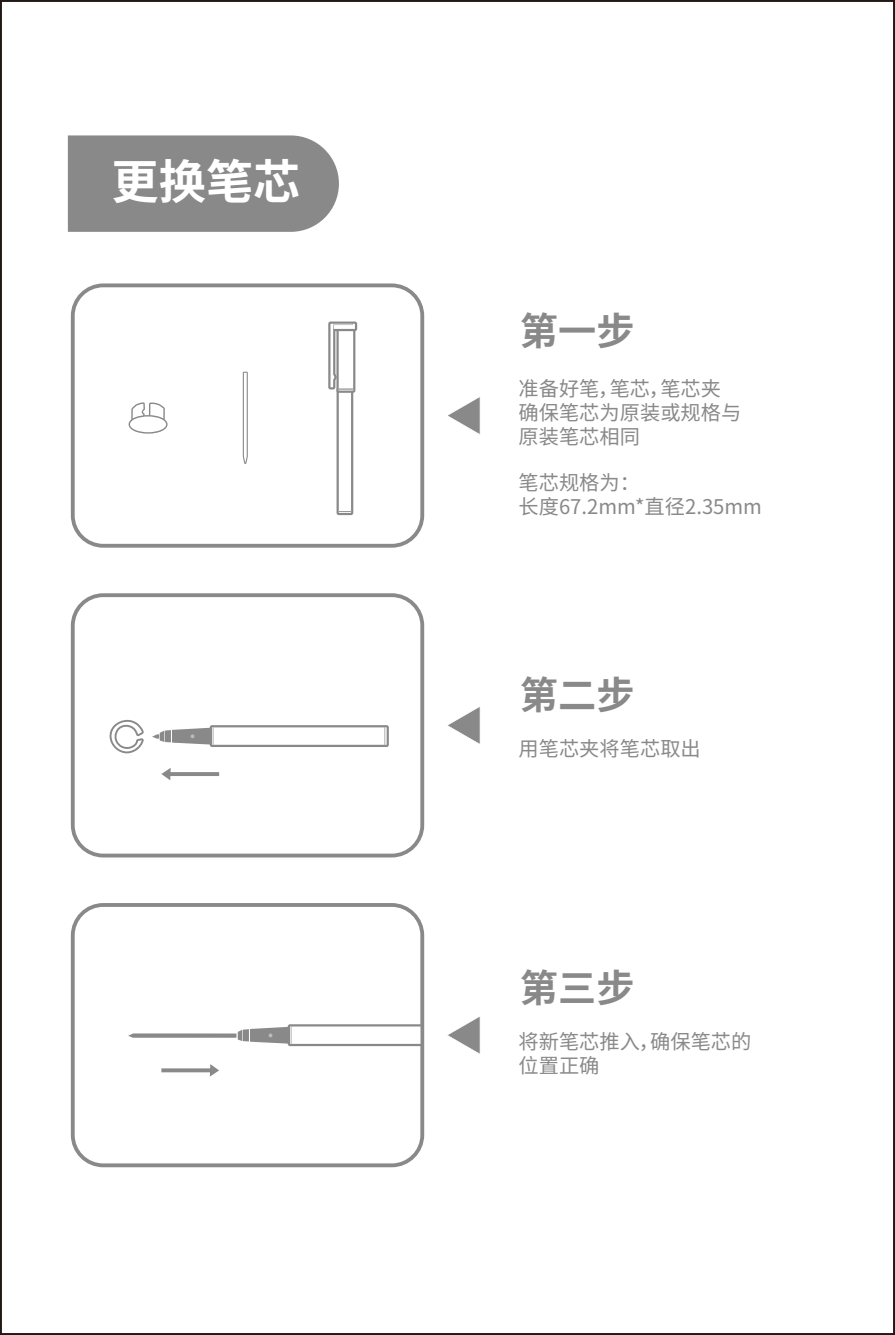
<style>
.page{position:relative;width:895px;height:1335px;background:#fff}
.page>*{position:absolute;margin:0;border:0;box-sizing:border-box;transform-origin:0 0}
.t1{font:700 47.25px "Noto Sans Hans";color:#fff}
.t2{font:700 38.25px "Noto Sans Hans";color:#898989}
.t3{font:20.25px/24.3px "Noto Sans Hans";color:#898989}
</style>
<div class="page">
<div style="left:68px;top:135px;width:271px;height:97px;background:#898989"></div>
<svg style="left:71px;top:283px;width:353px;height:265px"></svg>
<svg style="left:71px;top:593px;width:353px;height:264px"></svg>
<svg style="left:71px;top:903px;width:353px;height:264px"></svg>
<svg style="left:448px;top:397px;width:32px;height:38px"></svg>
<svg style="left:448px;top:706px;width:32px;height:38px"></svg>
<svg style="left:448px;top:1017px;width:32px;height:37px"></svg>
<svg style="left:328px;top:321px;width:29px;height:194px"></svg>
<svg style="left:243px;top:372px;width:5px;height:92px"></svg>
<svg style="left:129px;top:402px;width:39px;height:32px"></svg>
<div style="left:165px;top:730px;width:6px;height:12px;background:#898989"></div>
<svg style="left:152px;top:731px;width:12px;height:11px"></svg>
<svg style="left:172px;top:725px;width:217px;height:22px"></svg>
<div style="left:243px;top:1029px;width:6px;height:12px;background:#898989"></div>
<svg style="left:128px;top:1030px;width:114px;height:11px"></svg>
<svg style="left:250px;top:1024px;width:173px;height:22px"></svg>
<svg style="left:109px;top:720px;width:35px;height:33px"></svg>
<svg style="left:161px;top:768px;width:58px;height:12px"></svg>
<svg style="left:161px;top:1064px;width:58px;height:12px"></svg>
<h1 class="t1" style="left:112px;top:155px;width:190px">更换笔芯</h1>
<h2 class="t2" style="left:520px;top:309px;width:116px">第一步</h2>
<p class="t3" style="left:518px;top:377px;width:224px">准备好笔，笔芯，笔芯夹确保笔芯为原装或规格与原装笔芯相同</p>
<p class="t3" style="left:518px;top:471px;width:245px">笔芯规格为：<br>长度67.2mm*直径2.35mm</p>
<h2 class="t2" style="left:520px;top:674px;width:116px">第二步</h2>
<p class="t3" style="left:518px;top:737px;width:184px">用笔芯夹将笔芯取出</p>
<h2 class="t2" style="left:520px;top:966px;width:116px">第三步</h2>
<p class="t3" style="left:518px;top:1029px;width:234px">将新笔芯推入，确保笔芯的位置正确</p>
</div>
